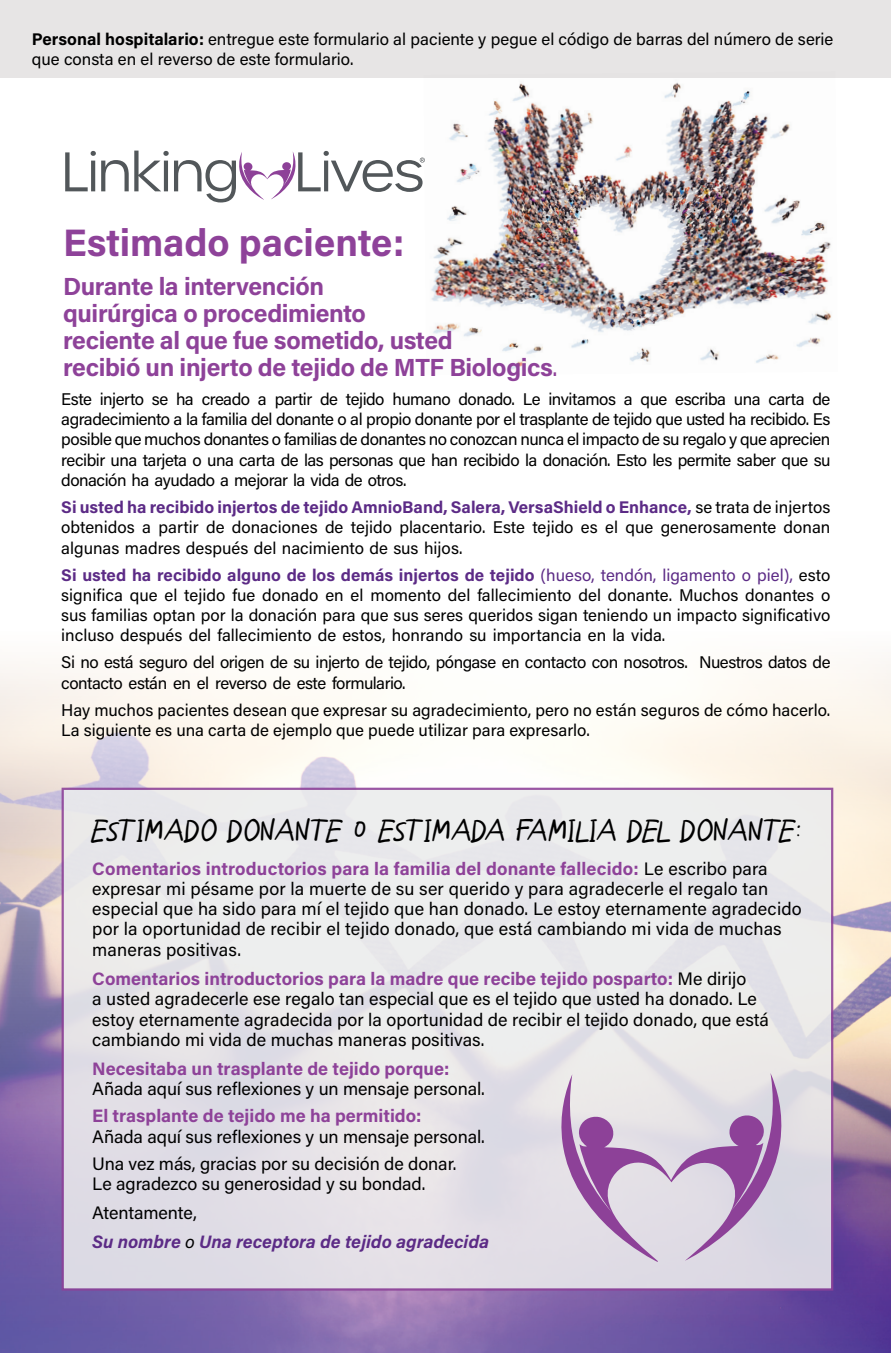
<style>
.page{position:relative;width:891px;height:1353px;background:#fff}
.page>*{position:absolute;margin:0;border:0;box-sizing:border-box;transform-origin:0 0}
.t1{font:700 38.25px "Acumin Pro";letter-spacing:-.005em;color:#8e4299}
.t2{font:29.25px "Skizzle";letter-spacing:-.01em;color:#000}
.t3{font:700 24.75px/27px "Acumin Pro";letter-spacing:-.015em;color:#8e4299}
.t4{font:18px/20.2px "Acumin Pro";color:#000}
.t5{font:italic 700 18px "Acumin Pro";color:#5c2b86}
.t6{font:16.88px/20.2px "Acumin Pro";letter-spacing:-.025em;color:#000}
.t7{font:16.88px/20.2px "Acumin Pro";color:#000}
.s1{font-weight:700}
.s2{font-weight:400}
.s3{font-weight:700;color:#5c2b86}
.s4{color:#5c2b86}
.s5{font-weight:700;color:#8e4299}
.s6{font-weight:400;color:#000}
</style>
<div class="page">
<img style="left:0;top:661px;width:891px;height:692px">
<div style="left:63px;top:789px;width:769px;height:500px;background:#ebeced"></div>
<svg style="left:558px;top:1072px;width:226px;height:190px"></svg>
<div style="left:0;top:0;width:890px;height:78px;background:#e7e5e5"></div>
<img style="left:431px;top:82px;width:401px;height:288px">
<svg style="left:65px;top:151px;width:360px;height:51px"></svg>
<p class="t7" style="left:32px;top:28px;width:803px"><span class="s1">Personal hospitalario:</span> entregue este formulario al paciente y pegue el código de barras del número de serie que consta en el reverso de este formulario.</p>
<p class="t1" style="left:63px;top:215px;width:343px">Estimado paciente:</p>
<p class="t3" style="left:63px;top:272px;width:496px">Durante la intervención<br>quirúrgica o procedimiento<br>reciente al que fue sometido, usted<br>recibió un injerto de tejido de MTF Biologics<span class="s2">.</span></p>
<p class="t6" style="left:100px;top:388px;width:46px">injerto</p>
<p class="t6" style="left:176px;top:388px;width:19px">ha</p>
<p class="t6" style="left:202px;top:388px;width:50px">creado</p>
<p class="t6" style="left:275px;top:388px;width:39px">partir</p>
<p class="t6" style="left:320px;top:388px;width:19px">de</p>
<p class="t6" style="left:346px;top:388px;width:40px">tejido</p>
<p class="t6" style="left:392px;top:388px;width:60px">humano</p>
<p class="t6" style="left:458px;top:388px;width:58px">donado.</p>
<p class="t6" style="left:548px;top:388px;width:69px">invitamos</p>
<p class="t6" style="left:675px;top:388px;width:52px">escriba</p>
<p class="t6" style="left:812px;top:388px;width:19px">de</p>
<p class="t6" style="left:61px;top:388px;width:771px">Este<br>agradecimiento laa familia del donante o al propio donante por el trasplante de tejido que usted ha recibido. Es posible que muchos donantes o familias de donantes no conozcan nunca el impacto de su regalo y que aprecien recibir una tarjeta o una carta de las personas que han recibido la donación. Esto les permite saber que su donación ha ayudado a mejorar la vida de otros.</p>
<p class="t6" style="left:61px;top:496px;width:771px;text-align:justify"><span class="s3">Si usted ha recibido injertos de tejido AmnioBand, Salera, VersaShield o Enhance,</span> se trata de injertos obtenidos a partir de donaciones de tejido placentario. Este tejido es el que generosamente donan algunas madres después del nacimiento de sus hijos.</p>
<p class="t6" style="left:61px;top:564px;width:771px;text-align:justify"><span class="s3">Si usted ha recibido alguno de los demás injertos de tejido</span> <span class="s4">(hueso, tendón, ligamento o piel ,)</span> esto significa que el tejido fue donado en el momento del fallecimiento del donante. Muchos donantes o sus familias optan por la donación para que sus seres queridos sigan teniendo un impacto significativo incluso después del fallecimiento de estos, honrando su importancia en la vida.</p>
<p class="t6" style="left:699px;top:651px;width:133px">Nuestros datos de</p>
<p class="t6" style="left:523px;top:388px;width:19px">Le</p>
<p class="t6" style="left:769px;top:388px;width:38px">carta</p>
<p class="t6" style="left:152px;top:388px;width:18px">se</p>
<p class="t6" style="left:258px;top:388px;width:10px">a</p>
<p class="t6" style="left:624px;top:388px;width:10px">a</p>
<p class="t6" style="left:641px;top:388px;width:28px">que</p>
<p class="t6" style="left:734px;top:388px;width:28px">una</p>
<p class="t6" style="left:61px;top:651px;width:628px">Si no está seguro del origen de su injerto de tejido, póngase en contacto con nosotros. contacto están en el reverso de este formulario.</p>
<p class="t7" style="left:61px;top:699px;width:771px">Hay muchos pacientes desean que expresar su agradecimiento, pero no están seguros de cómo hacerlo.<br>La siguiente es una carta de ejemplo que puede utilizar para expresarlo.</p>
<p class="t2" style="left:91px;top:817px;width:712px">ESTIMADO DONANTE o ESTIMADA FAMILIA DEL DONANTE:</p>
<p class="t4" style="left:92px;top:857px;width:711px"><span class="s5">Comentarios introductorios para la familia del donante fallecido:</span> Le escribo para expresar mi pésame por la muerte de su ser querido y para agradecerle el regalo tan especial que ha sido para mí el tejido que han donado. Le estoy eternamente agradecido por la oportunidad de recibir el tejido donado, que está cambiando mi vida de muchas maneras positivas.</p>
<p class="t4" style="left:92px;top:968px;width:678px"><span class="s5">Comentarios introductorios para la madre que recibe tejido posparto:</span> Me dirijo<br>a usted agradecerle ese regalo tan especial que es el tejido que usted ha donado. Le estoy eternamente agradecida por la oportunidad de recibir el tejido donado, que está cambiando mi vida de muchas maneras positivas.</p>
<p class="t4" style="left:92px;top:1058px;width:394px"><span class="s5">Necesitaba un trasplante de tejido porque:<br></span>Añada aquí sus reflexiones y un mensaje personal.</p>
<p class="t4" style="left:92px;top:1105px;width:394px"><span class="s5">El trasplante de tejido me ha permitido:<br></span>Añada aquí sus reflexiones y un mensaje personal.</p>
<p class="t4" style="left:92px;top:1152px;width:366px">Una vez más, gracias por su decisión de donar.<br>Le agradezco su generosidad y su bondad.</p>
<p class="t4" style="left:92px;top:1202px;width:106px">Atentamente,</p>
<p class="t5" style="left:92px;top:1229px;width:398px">Su nombre <span class="s6">o</span> Una receptora de tejido agradecida</p>
</div>
